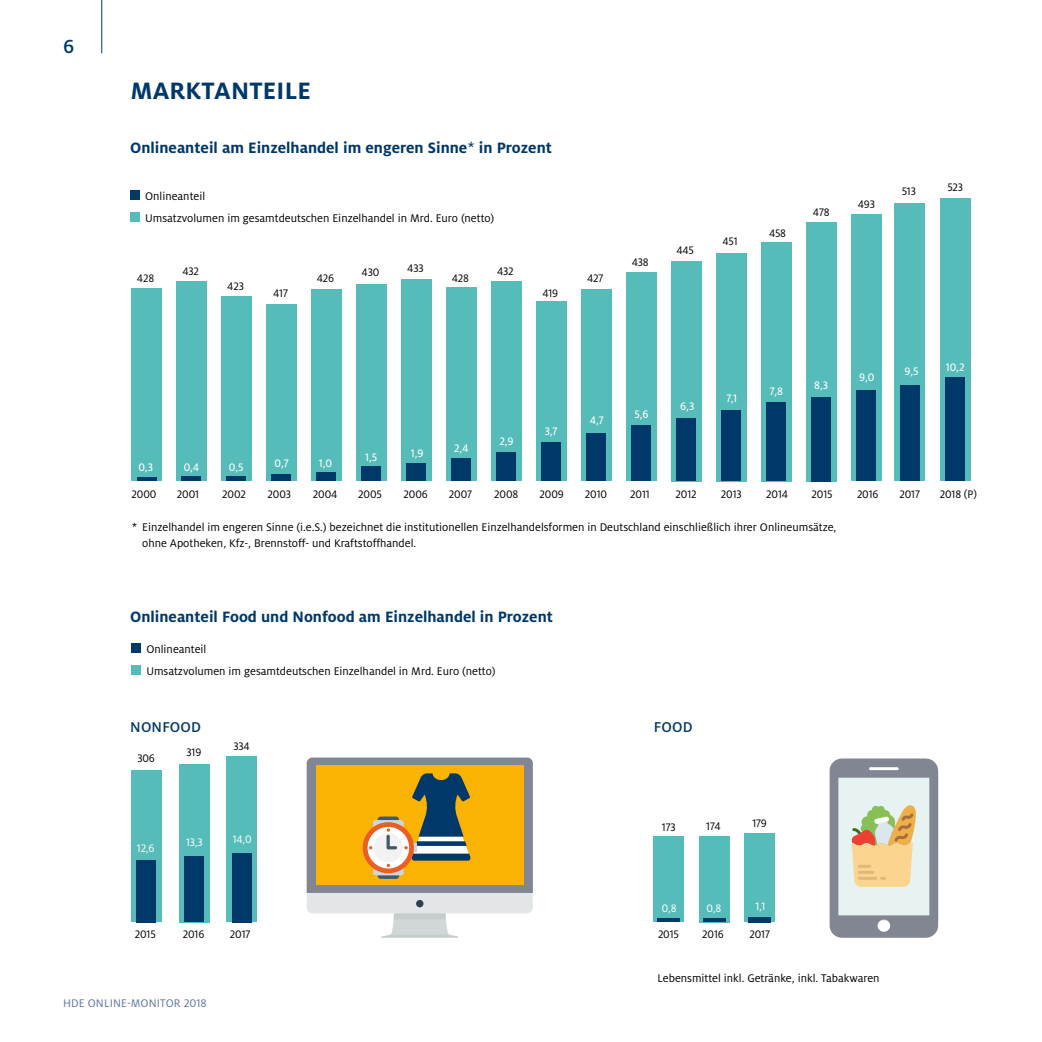
<style>
.page{position:relative;width:1042px;height:1042px;background:#fff}
.page>*{position:absolute;margin:0;border:0;box-sizing:border-box;transform-origin:0 0}
.t1{font:700 26.25px "Milo OT";letter-spacing:.01em;color:#00386a}
.t2{font:500 21px "Milo OT";color:#00386a}
.t3{font:700 16.62px "Milo OT";color:#00386a}
.t4{font:500 15.75px "Milo OT";letter-spacing:.01em;color:#00386a}
.t5{font:12.25px/21.9px "Milo OT";color:#000}
.t6{font:12.25px "Milo OT";letter-spacing:.01em;color:#5f759f}
.t7{font:12.08px "Milo OT";letter-spacing:-.01em;color:#000;scale:.96 1}
.t8{font:12.08px "Milo OT Text";color:#fff;scale:.96 1}
.t9{font:12.08px "Milo OT";color:#fff;scale:.96 1}
.s1{font-weight:400}
</style>
<div class="page">
<div style="left:851px;top:214px;width:30px;height:267px;background:#56bcba"></div>
<div style="left:895px;top:204px;width:30px;height:277px;background:#56bcba"></div>
<div style="left:940px;top:198px;width:30px;height:283px;background:#56bcba"></div>
<div style="left:131px;top:289px;width:30px;height:192px;background:#56bcba"></div>
<hr style="left:137px;top:477px;width:19px;height:4px;background:#00386a">
<div style="left:176px;top:282px;width:30px;height:199px;background:#56bcba"></div>
<div style="left:182px;top:476px;width:19px;height:5px;background:#00386a"></div>
<div style="left:221px;top:297px;width:30px;height:184px;background:#56bcba"></div>
<div style="left:227px;top:476px;width:19px;height:5px;background:#00386a"></div>
<div style="left:266px;top:304px;width:30px;height:177px;background:#56bcba"></div>
<div style="left:271px;top:474px;width:20px;height:7px;background:#00386a"></div>
<div style="left:311px;top:290px;width:30px;height:191px;background:#56bcba"></div>
<div style="left:316px;top:472px;width:20px;height:9px;background:#00386a"></div>
<div style="left:356px;top:285px;width:30px;height:196px;background:#56bcba"></div>
<div style="left:361px;top:466px;width:20px;height:15px;background:#00386a"></div>
<div style="left:401px;top:280px;width:30px;height:201px;background:#56bcba"></div>
<div style="left:406px;top:463px;width:20px;height:18px;background:#00386a"></div>
<div style="left:446px;top:288px;width:30px;height:193px;background:#56bcba"></div>
<div style="left:451px;top:458px;width:20px;height:23px;background:#00386a"></div>
<div style="left:491px;top:282px;width:30px;height:199px;background:#56bcba"></div>
<div style="left:496px;top:452px;width:20px;height:29px;background:#00386a"></div>
<div style="left:536px;top:301px;width:30px;height:180px;background:#56bcba"></div>
<div style="left:541px;top:442px;width:20px;height:39px;background:#00386a"></div>
<div style="left:581px;top:290px;width:30px;height:191px;background:#56bcba"></div>
<div style="left:586px;top:433px;width:20px;height:48px;background:#00386a"></div>
<div style="left:626px;top:273px;width:30px;height:208px;background:#56bcba"></div>
<div style="left:631px;top:425px;width:20px;height:56px;background:#00386a"></div>
<div style="left:671px;top:261px;width:30px;height:220px;background:#56bcba"></div>
<div style="left:676px;top:419px;width:20px;height:62px;background:#00386a"></div>
<div style="left:716px;top:253px;width:30px;height:228px;background:#56bcba"></div>
<div style="left:721px;top:411px;width:20px;height:70px;background:#00386a"></div>
<div style="left:761px;top:242px;width:30px;height:239px;background:#56bcba"></div>
<div style="left:766px;top:403px;width:20px;height:78px;background:#00386a"></div>
<div style="left:900px;top:386px;width:20px;height:95px;background:#00386a"></div>
<div style="left:856px;top:391px;width:20px;height:90px;background:#00386a"></div>
<div style="left:945px;top:378px;width:20px;height:103px;background:#00386a"></div>
<div style="left:806px;top:222px;width:30px;height:259px;background:#56bcba"></div>
<div style="left:811px;top:397px;width:20px;height:84px;background:#00386a"></div>
<div style="left:130px;top:190px;width:10px;height:10px;background:#00386a"></div>
<div style="left:130px;top:212px;width:10px;height:10px;background:#56bcba"></div>
<div style="left:131px;top:643px;width:10px;height:10px;background:#00386a"></div>
<div style="left:131px;top:664px;width:10px;height:10px;background:#56bcba"></div>
<svg style="left:829px;top:758px;width:109px;height:180px;background:#c4c3b8"></svg>
<div style="left:307px;top:757px;width:226px;height:156px;background:#e3e6e8;border-radius:6px"></div>
<svg style="left:381px;top:913px;width:77px;height:25px"></svg>
<div style="left:416px;top:900px;width:7px;height:7px;background:#2e404f;border-radius:50%"></div>
<svg style="left:307px;top:757px;width:226px;height:136px;background:#c9a03a"></svg>
<div style="left:131px;top:770px;width:30px;height:152px;background:#56bcba"></div>
<div style="left:136px;top:860px;width:20px;height:62px;background:#00386a"></div>
<div style="left:227px;top:756px;width:30px;height:166px;background:#56bcba"></div>
<div style="left:232px;top:853px;width:20px;height:69px;background:#00386a"></div>
<div style="left:179px;top:764px;width:30px;height:158px;background:#56bcba"></div>
<div style="left:184px;top:856px;width:20px;height:66px;background:#00386a"></div>
<div style="left:654px;top:836px;width:30px;height:86px;background:#56bcba"></div>
<hr style="left:657px;top:918px;width:23px;height:4px;background:#00386a">
<div style="left:699px;top:836px;width:30px;height:86px;background:#56bcba"></div>
<hr style="left:703px;top:918px;width:23px;height:4px;background:#00386a">
<div style="left:744px;top:833px;width:30px;height:89px;background:#56bcba"></div>
<div style="left:748px;top:917px;width:23px;height:5px;background:#00386a"></div>
<hr style="left:101px;top:0;width:1px;height:53px;background:#00386a">
<h2 class="t2" style="left:63px;top:35px;width:13px">6</h2>
<h1 class="t1" style="left:130px;top:76px;width:182px">MARKTANTEILE</h1>
<h3 class="t3" style="left:130px;top:139px;width:423px">Onlineanteil am Einzelhandel im engeren Sinne<span class="s1">*</span> in Prozent</h3>
<p class="t5" style="left:145px;top:186px;width:351px">Onlineanteil<br>Umsatzvolumen im gesamtdeutschen Einzelhandel in Mrd. Euro (netto)</p>
<p class="t7" style="left:137px;top:272px;width:20px">428</p>
<p class="t7" style="left:182px;top:265px;width:19px">432</p>
<p class="t7" style="left:227px;top:280px;width:19px">423</p>
<p class="t7" style="left:273px;top:287px;width:17px">417</p>
<p class="t7" style="left:317px;top:272px;width:20px">426</p>
<p class="t7" style="left:362px;top:266px;width:20px">430</p>
<p class="t7" style="left:407px;top:262px;width:18px">433</p>
<p class="t7" style="left:452px;top:272px;width:20px">428</p>
<p class="t7" style="left:497px;top:264px;width:19px">432</p>
<p class="t7" style="left:542px;top:287px;width:18px">419</p>
<p class="t7" style="left:587px;top:272px;width:19px">427</p>
<p class="t7" style="left:632px;top:256px;width:19px">438</p>
<p class="t7" style="left:676px;top:243px;width:20px">445</p>
<p class="t7" style="left:722px;top:235px;width:17px">451</p>
<p class="t8" style="left:138px;top:460px;width:17px">0,3</p>
<p class="t8" style="left:184px;top:460px;width:18px">0,4</p>
<p class="t8" style="left:229px;top:460px;width:17px">0,5</p>
<p class="t8" style="left:275px;top:456px;width:16px">0,7</p>
<p class="t8" style="left:319px;top:456px;width:15px">1,0</p>
<p class="t8" style="left:365px;top:450px;width:14px">1,5</p>
<p class="t8" style="left:411px;top:446px;width:15px">1,9</p>
<p class="t8" style="left:454px;top:442px;width:17px">2,4</p>
<p class="t8" style="left:499px;top:434px;width:16px">2,9</p>
<p class="t8" style="left:545px;top:425px;width:15px">3,7</p>
<p class="t8" style="left:590px;top:414px;width:16px">4,7</p>
<p class="t8" style="left:634px;top:408px;width:16px">5,6</p>
<p class="t8" style="left:680px;top:400px;width:16px">6,3</p>
<p class="t8" style="left:726px;top:392px;width:13px">7,1</p>
<p class="t7" style="left:769px;top:226px;width:19px">458</p>
<p class="t7" style="left:813px;top:205px;width:19px">478</p>
<p class="t7" style="left:858px;top:197px;width:19px">493</p>
<p class="t7" style="left:901px;top:185px;width:16px">513</p>
<p class="t7" style="left:947px;top:180px;width:18px">523</p>
<p class="t8" style="left:770px;top:384px;width:15px">7,8</p>
<p class="t8" style="left:814px;top:378px;width:16px">8,3</p>
<p class="t8" style="left:859px;top:370px;width:17px">9,0</p>
<p class="t8" style="left:904px;top:364px;width:16px">9,5</p>
<p class="t8" style="left:946px;top:360px;width:21px">10,2</p>
<p class="t7" style="left:132px;top:487px;width:27px">2000</p>
<p class="t7" style="left:177px;top:487px;width:25px">2001</p>
<p class="t7" style="left:222px;top:487px;width:26px">2002</p>
<p class="t7" style="left:268px;top:487px;width:26px">2003</p>
<p class="t7" style="left:313px;top:487px;width:27px">2004</p>
<p class="t7" style="left:358px;top:487px;width:26px">2005</p>
<p class="t7" style="left:404px;top:487px;width:27px">2006</p>
<p class="t7" style="left:449px;top:487px;width:26px">2007</p>
<p class="t7" style="left:494px;top:487px;width:27px">2008</p>
<p class="t7" style="left:540px;top:487px;width:27px">2009</p>
<p class="t7" style="left:585px;top:487px;width:25px">2010</p>
<p class="t7" style="left:630px;top:487px;width:22px">2011</p>
<p class="t7" style="left:675px;top:487px;width:23px">2012</p>
<p class="t7" style="left:721px;top:487px;width:23px">2013</p>
<p class="t7" style="left:766px;top:487px;width:24px">2014</p>
<p class="t7" style="left:811px;top:487px;width:23px">2015</p>
<p class="t7" style="left:857px;top:487px;width:24px">2016</p>
<p class="t7" style="left:899px;top:487px;width:23px">2017</p>
<p class="t5" style="left:142px;top:519px;width:696px;line-height:15.8px;text-indent:-10px">* Einzelhandel im engeren Sinne (i.e.S.) bezeichnet die institutionellen Einzelhandelsformen in Deutschland einschließlich ihrer Onlineumsätze, ohne Apotheken, Kfz-, Brennstoff- und Kraftstoffhandel.</p>
<p class="t7" style="left:940px;top:487px;width:40px">2018 (P)</p>
<h3 class="t3" style="left:130px;top:608px;width:424px">Onlineanteil Food und Nonfood am Einzelhandel in Prozent</h3>
<p class="t5" style="left:146px;top:638px;width:351px">Onlineanteil<br>Umsatzvolumen im gesamtdeutschen Einzelhandel in Mrd. Euro (netto)</p>
<p class="t4" style="left:130px;top:718px;width:72px">NONFOOD</p>
<p class="t4" style="left:654px;top:718px;width:40px">FOOD</p>
<p class="t7" style="left:137px;top:751px;width:20px">306</p>
<p class="t9" style="left:137px;top:842px;width:20px">12,6</p>
<p class="t7" style="left:187px;top:745px;width:17px">319</p>
<p class="t7" style="left:233px;top:740px;width:19px">334</p>
<p class="t9" style="left:186px;top:836px;width:19px">13,3</p>
<p class="t9" style="left:233px;top:833px;width:21px">14,0</p>
<p class="t7" style="left:135px;top:927px;width:23px">2015</p>
<p class="t7" style="left:183px;top:927px;width:24px">2016</p>
<p class="t7" style="left:230px;top:927px;width:23px">2017</p>
<p class="t7" style="left:662px;top:820px;width:16px">173</p>
<p class="t7" style="left:706px;top:820px;width:17px">174</p>
<p class="t7" style="left:752px;top:816px;width:17px">179</p>
<p class="t9" style="left:662px;top:901px;width:17px">0,8</p>
<p class="t9" style="left:706px;top:901px;width:17px">0,8</p>
<p class="t9" style="left:755px;top:900px;width:12px">1,1</p>
<p class="t7" style="left:658px;top:927px;width:23px">2015</p>
<p class="t7" style="left:702px;top:927px;width:24px">2016</p>
<p class="t7" style="left:749px;top:927px;width:23px">2017</p>
<p class="t5" style="left:657px;top:967px;width:224px">Lebensmittel inkl. Getränke, inkl. Tabakwaren</p>
<p class="t6" style="left:63px;top:996px;width:145px">HDE ONLINE-MONITOR 2018</p>
</div>
